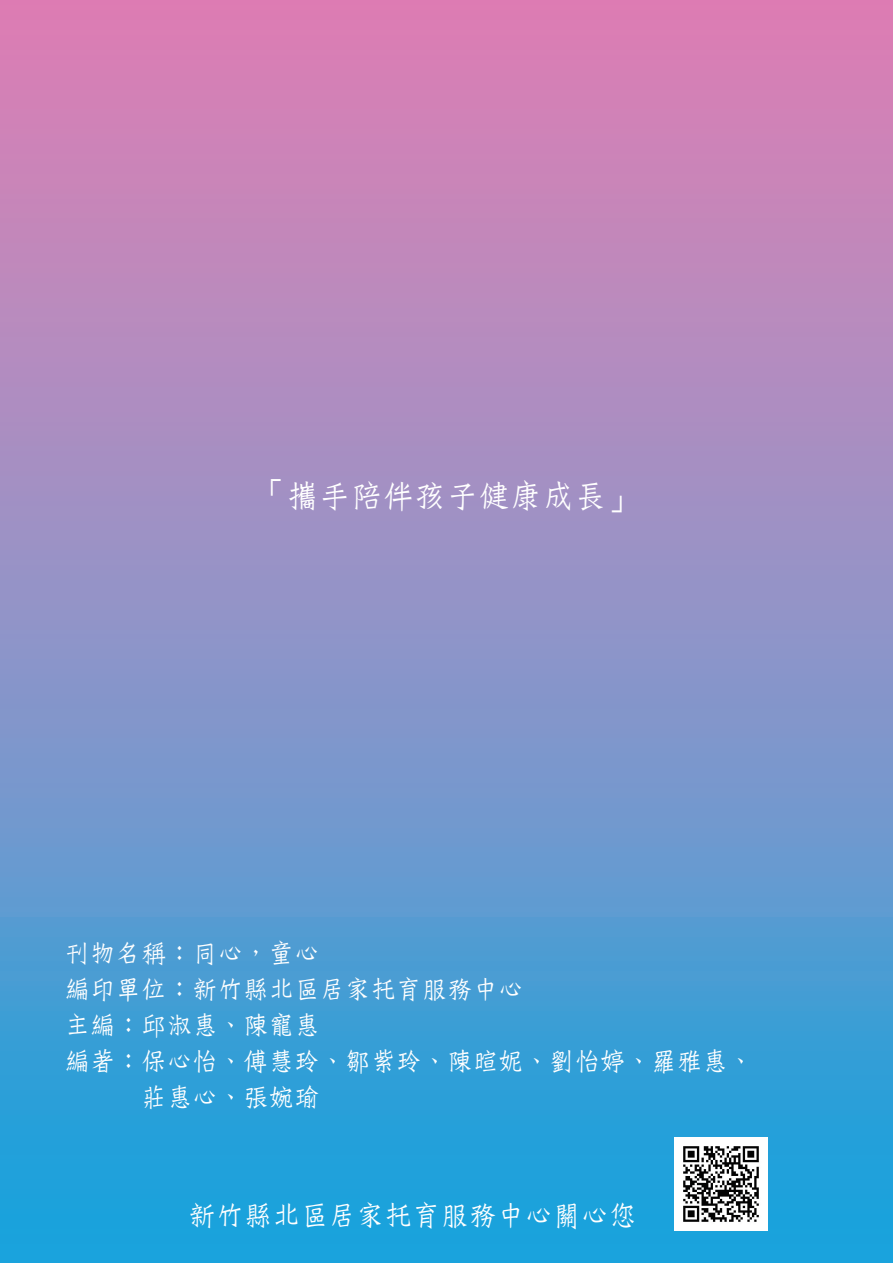
<style>
.page{position:relative;width:893px;height:1263px;background:#fff}
.page>*{position:absolute;margin:0;border:0;box-sizing:border-box;transform-origin:0 0}
.t1{font:37.5px "DF Tie Xian W3 HK BF";color:#fff;scale:.85 1}
.t2{font:33px "DF Tie Xian W3 HK BF";color:#fff;scale:.85 1}
.t3{font:30px "DF Tie Xian W3 HK BF";color:#fff;scale:.85 1}
</style>
<div class="page">
<div style="left:0;top:0;width:893px;height:1263px;background:linear-gradient(to bottom,#ec80b3,#1da5de)"></div>
<img style="left:675px;top:1137px;width:93px;height:93px">
<p class="t1" style="left:255px;top:477px;width:451px">「攜手陪伴孩子健康成長」</p>
<p class="t3" style="left:65px;top:938px;width:302px">刊物名稱：同心，童心</p>
<p class="t3" style="left:65px;top:974px;width:542px">編印單位：新竹縣北區居家托育服務中心</p>
<p class="t3" style="left:65px;top:1010px;width:302px">主編：邱淑惠、陳寵惠</p>
<p class="t3" style="left:65px;top:1046px;width:812px">編著：保心怡、傅慧玲、鄒紫玲、陳暄妮、劉怡婷、羅雅惠、</p>
<p class="t3" style="left:141px;top:1082px;width:212px">莊惠心、張婉瑜</p>
<p class="t2" style="left:188px;top:1198px;width:530px">新竹縣北區居家托育服務中心關心您</p>
</div>
